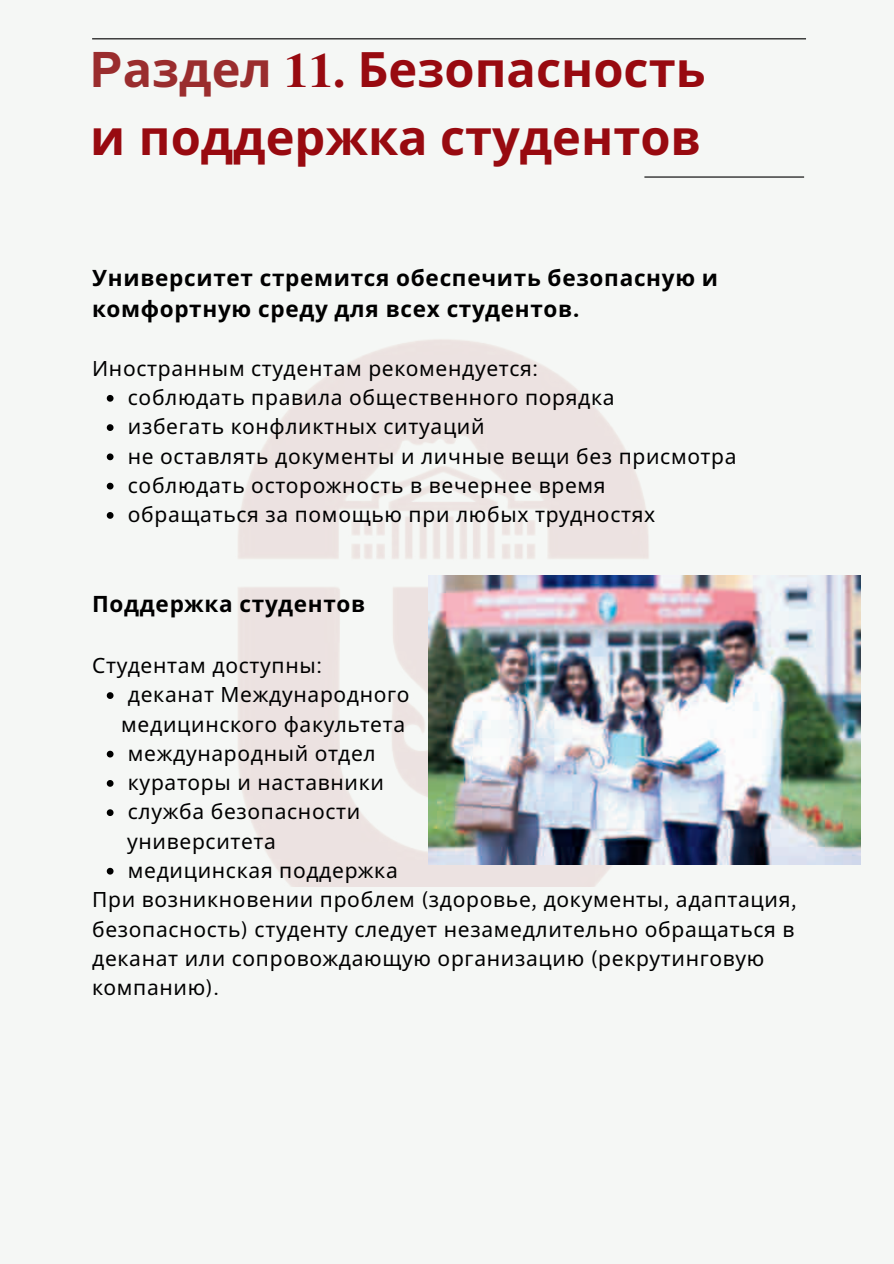
<style>
.page{position:relative;width:894px;height:1264px;background:#fff}
.page>*{position:absolute;margin:0;border:0;box-sizing:border-box;transform-origin:0 0}
.t1{font:700 48.75px/68.2px "Noto Sans";color:#980a10}
.t2{font:700 22.5px/31.5px "Noto Sans";letter-spacing:.03em;color:#000}
.t3{font:21px/29.2px "Noto Sans";letter-spacing:.03em;color:#000}
.s1{font-family:"Arial";color:#9a2d2e}
.s2{color:#9a2d2e}
.s3{font-family:"Te X Gyre Termes"}
.s4{font-family:"Canva Sans"}
</style>
<div class="page">
<div style="left:0;top:0;width:893px;height:1263px;background:#f5f7f5"></div>
<hr style="left:644px;top:176px;width:159px;height:2px;background:#000">
<hr style="left:92px;top:38px;width:713px;height:1px;background:#000">
<img style="left:106px;top:339px;width:755px;height:548px">
<svg style="left:107px;top:395px;width:6px;height:6px"></svg>
<svg style="left:107px;top:424px;width:6px;height:7px"></svg>
<svg style="left:107px;top:453px;width:6px;height:7px"></svg>
<svg style="left:107px;top:483px;width:6px;height:6px"></svg>
<svg style="left:107px;top:512px;width:6px;height:7px"></svg>
<svg style="left:107px;top:692px;width:6px;height:7px"></svg>
<svg style="left:107px;top:750px;width:6px;height:7px"></svg>
<svg style="left:107px;top:780px;width:6px;height:6px"></svg>
<svg style="left:107px;top:809px;width:6px;height:7px"></svg>
<svg style="left:107px;top:867px;width:6px;height:7px"></svg>
<img style="left:428px;top:576px;width:432px;height:288px">
<h1 class="t1" style="left:90px;top:36px;width:616px"><span class="s1">Р</span><span class="s2">аздел</span> <span class="s3">11.</span> Безопасность и поддержка студентов</h1>
<p class="t2" style="left:92px;top:262px;width:627px">Университет стремится обеспечить безопасную и комфортную среду для всех студентов<span class="s4">.</span></p>
<p class="t3" style="left:128px;top:354px;width:610px;text-indent:-36px">Иностранным студентам рекомендуется<span class="s4">:<br></span>соблюдать правила общественного порядка<br>избегать конфликтных ситуаций<br>не оставлять документы и личные вещи без присмотра соблюдать осторожность в вечернее время обращаться за помощью при любых трудностях</p>
<p class="t2" style="left:92px;top:589px;width:274px">Поддержка студентов</p>
<p class="t3" style="left:92px;top:651px;width:231px">Студентам доступны<span class="s4">:</span></p>
<p class="t3" style="left:128px;top:680px;width:283px">деканат Международного</p>
<p class="t3" style="left:121px;top:709px;width:285px">медицинского факультета</p>
<p class="t3" style="left:128px;top:739px;width:249px">международный отдел</p>
<p class="t3" style="left:128px;top:768px;width:258px">кураторы и наставники</p>
<p class="t3" style="left:128px;top:797px;width:234px">служба безопасности</p>
<p class="t3" style="left:127px;top:827px;width:150px">университета</p>
<p class="t3" style="left:128px;top:856px;width:271px">медицинская поддержка</p>
<p class="t3" style="left:92px;top:885px;width:706px">При возникновении проблем <span class="s4">(</span>здоровье<span class="s4">,</span> документы<span class="s4">,</span> адаптация<span class="s4">,</span></p>
<p class="t3" style="left:92px;top:914px;width:703px">безопасность<span class="s4">)</span> студенту следует незамедлительно обращаться в</p>
<p class="t3" style="left:92px;top:944px;width:673px">деканат или сопровождающую организацию <span class="s4">(</span>рекрутинговую</p>
<p class="t3" style="left:92px;top:973px;width:128px">компанию<span class="s4">).</span></p>
</div>
